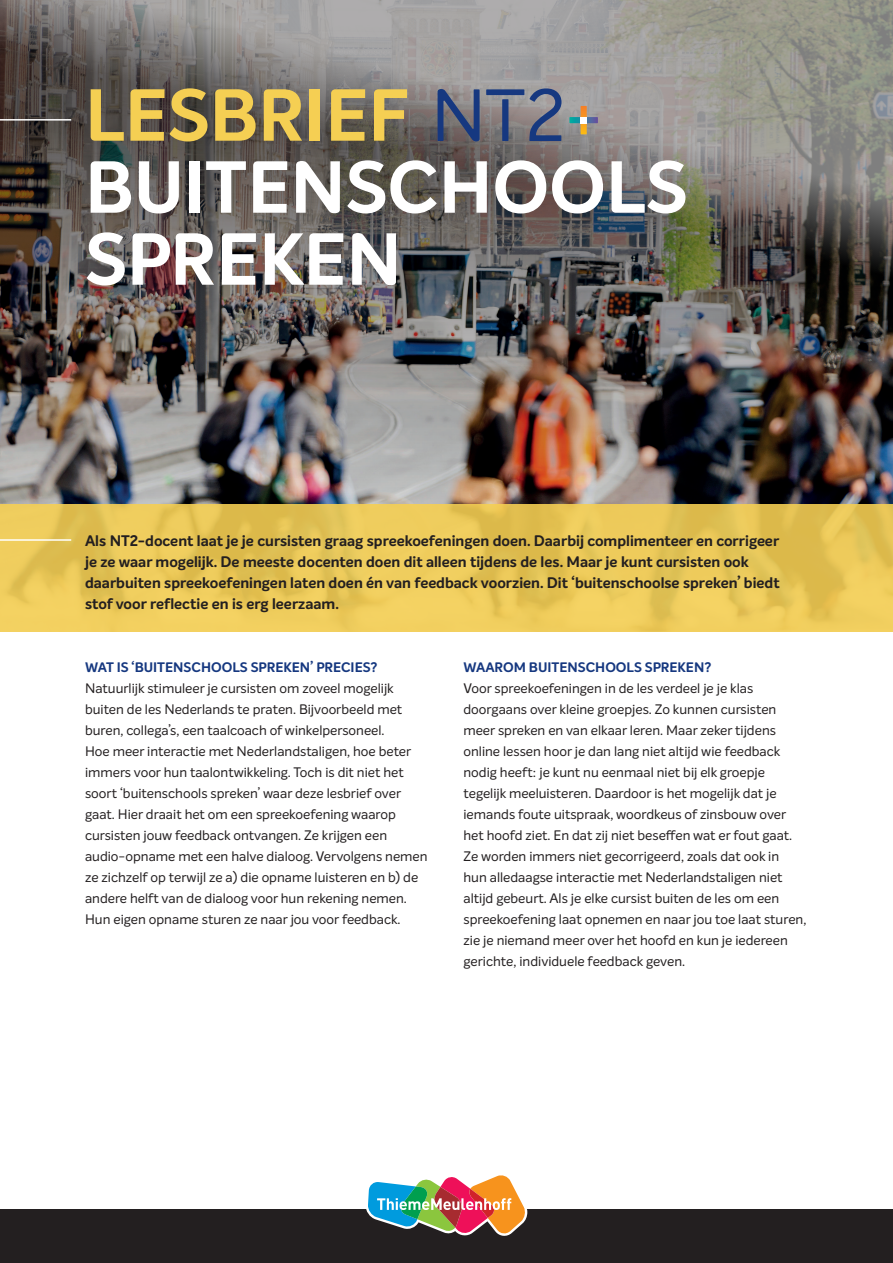
<style>
.page{position:relative;width:893px;height:1263px;background:#fff}
.page>*{position:absolute;margin:0;border:0;box-sizing:border-box;transform-origin:0 0}
.t1{font:700 72px/72px "Intelo";color:#fff}
.t2{font:700 72px "Intelo";color:#f5cf53}
.t3{font:700 15px/21px "Intelo";color:#231f20}
.t4{font:13.5px/21px "Intelo";color:#231f20}
.t5{font:700 13.5px "Intelo";color:#163880}
</style>
<div class="page">
<img style="left:0;top:378px;width:893px;height:126px">
<img style="left:0;top:0;width:893px;height:378px">
<div style="left:0;top:1210px;width:893px;height:53px;background:#231f20"></div>
<svg style="left:365px;top:1175px;width:162px;height:61px"></svg>
<svg style="left:0;top:504px;width:893px;height:127px;background:#e9c758"></svg>
<hr style="left:0;top:119px;width:71px;height:2px;background:#fff">
<hr style="left:0;top:539px;width:71px;height:2px;background:#fff">
<svg style="left:438px;top:89px;width:42px;height:52px;background:#535d7b"></svg>
<svg style="left:529px;top:88px;width:32px;height:53px;background:#666e8a"></svg>
<div style="left:502px;top:99px;width:6px;height:42px;background:#163880"></div>
<div style="left:486px;top:89px;width:38px;height:6px;background:#163880"></div>
<svg style="left:569px;top:106px;width:29px;height:28px"></svg>
<h1 class="t2" style="left:85px;top:70px;width:325px">LESBRIEF</h1>
<h1 class="t1" style="left:85px;top:153px;width:604px">BUITENSCHOOLS<br>SPREKEN</h1>
<p class="t3" style="left:85px;top:531px;width:696px">Als NT2-docent laat je je cursisten graag spreekoefeningen doen. Daarbij complimenteer en corrigeer je ze waar mogelijk. De meeste docenten doen dit alleen tijdens de les. Maar je kunt cursisten ook daarbuiten spreekoefeningen laten doen én van feedback voorzien. Dit ‘buitenschoolse spreken’ biedt stof voor reflectie en is erg leerzaam.</p>
<p class="t5" style="left:85px;top:659px;width:294px">WAT IS ‘BUITENSCHOOLS SPREKEN’ PRECIES?</p>
<p class="t4" style="left:85px;top:678px;width:344px">Natuurlijk stimuleer je cursisten om zoveel mogelijk buiten de les Nederlands te praten. Bijvoorbeeld met buren, collega’s, een taalcoach of winkelpersoneel.<br>Hoe meer interactie met Nederlandstaligen, hoe beter immers voor hun taalontwikkeling. Toch is dit niet het soort ‘buitenschools spreken’ waar deze lesbrief over gaat. Hier draait het om een spreekoefening waarop cursisten jouw feedback ontvangen. Ze krijgen een audio-opname met een halve dialoog. Vervolgens nemen ze zichzelf op terwijl ze a) die opname luisteren en b) de andere helft van de dialoog voor hun rekening nemen.<br>Hun eigen opname sturen ze naar jou voor feedback.</p>
<p class="t5" style="left:463px;top:659px;width:249px">WAAROM BUITENSCHOOLS SPREKEN?</p>
<p class="t4" style="left:463px;top:678px;width:344px">Voor spreekoefeningen in de les verdeel je je klas doorgaans over kleine groepjes. Zo kunnen cursisten meer spreken en van elkaar leren. Maar zeker tijdens online lessen hoor je dan lang niet altijd wie feedback nodig heeft: je kunt nu eenmaal niet bij elk groepje tegelijk meeluisteren. Daardoor is het mogelijk dat je iemands foute uitspraak, woordkeus of zinsbouw over het hoofd ziet. En dat zij niet beseffen wat er fout gaat.<br>Ze worden immers niet gecorrigeerd, zoals dat ook in<br>hun alledaagse interactie met Nederlandstaligen niet altijd gebeurt. Als je elke cursist buiten de les om een spreekoefening laat opnemen en naar jou toe laat sturen, zie je niemand meer over het hoofd en kun je iedereen gerichte, individuele feedback geven.</p>
</div>
